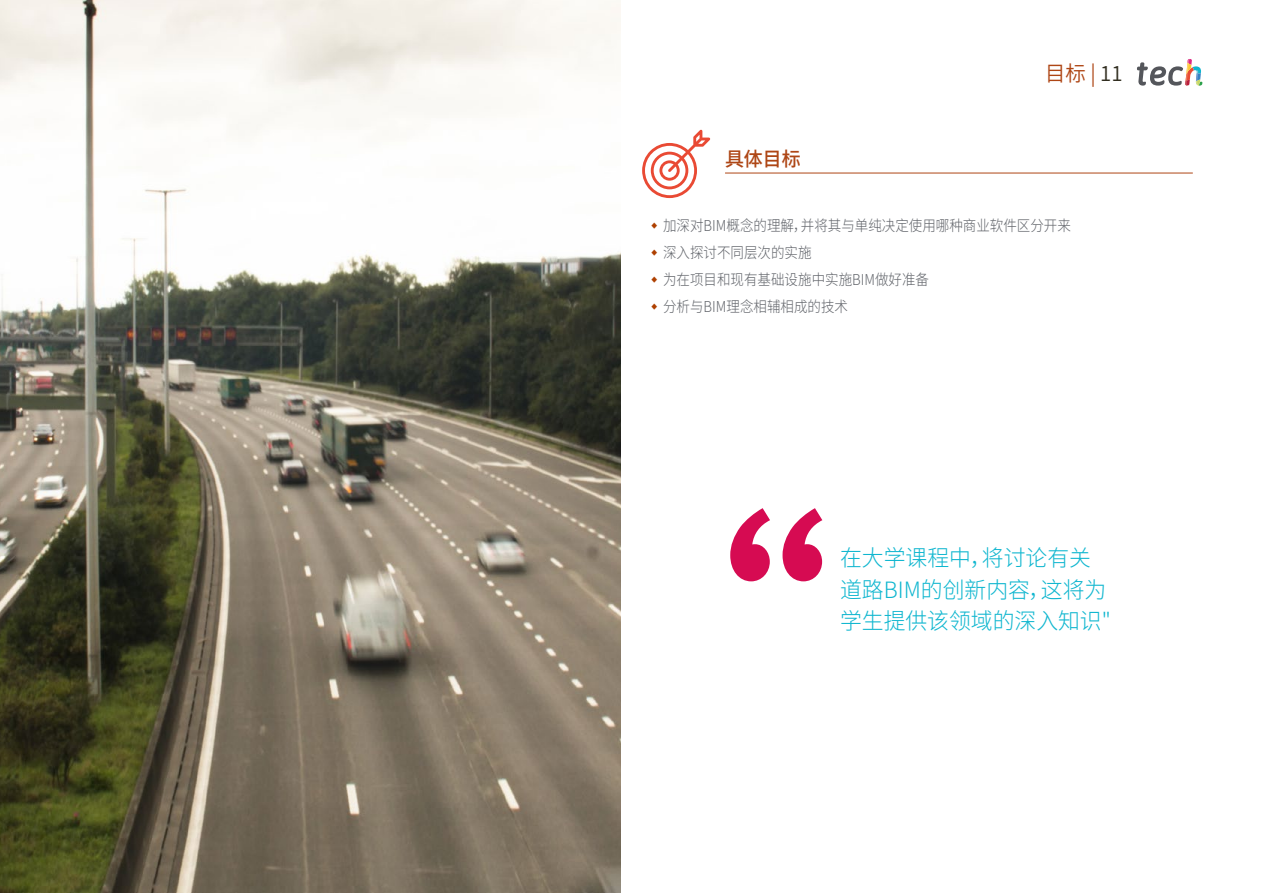
<style>
.page{position:relative;width:1263px;height:893px;background:#fff}
.page>*{position:absolute;margin:0;border:0;box-sizing:border-box;transform-origin:0 0}
.t1{font:300 22.5px/31.5px "Source Han Sans CN";color:#0fb6cf}
.t2{font:21px "Source Han Sans CN";color:#ae4615}
.t3{font:500 19.5px "Source Han Sans CN";color:#ae4615}
.t4{font:300 15px/26.7px "Source Han Sans CN";color:#61646a;scale:.9 1}
.s1{color:#312e20}
</style>
<div class="page">
<img style="left:0;top:0;width:621px;height:893px">
<svg style="left:730px;top:508px;width:92px;height:73px"></svg>
<hr style="left:725px;top:173px;width:468px;height:1px;background:#ae4615">
<svg style="left:642px;top:130px;width:68px;height:68px"></svg>
<svg style="left:1137px;top:59px;width:65px;height:27px"></svg>
<h3 class="t3" style="left:725px;top:147px;width:77px">具体目标</h3>
<h2 class="t2" style="left:1045px;top:61px;width:79px">目标 | <span class="s1">11</span></h2>
<p class="t4" style="left:663px;top:213px;width:455px">加深对BIM概念的理解，并将其与单纯决定使用哪种商业软件区分开来深入探讨不同层次的实施<br>为在项目和现有基础设施中实施BIM做好准备<br>分析与BIM理念相辅相成的技术</p>
<h1 class="t1" style="left:840px;top:543px;width:272px">在大学课程中，将讨论有关道路BIM的创新内容，这将为学生提供该领域的深入知识"</h1>
</div>
